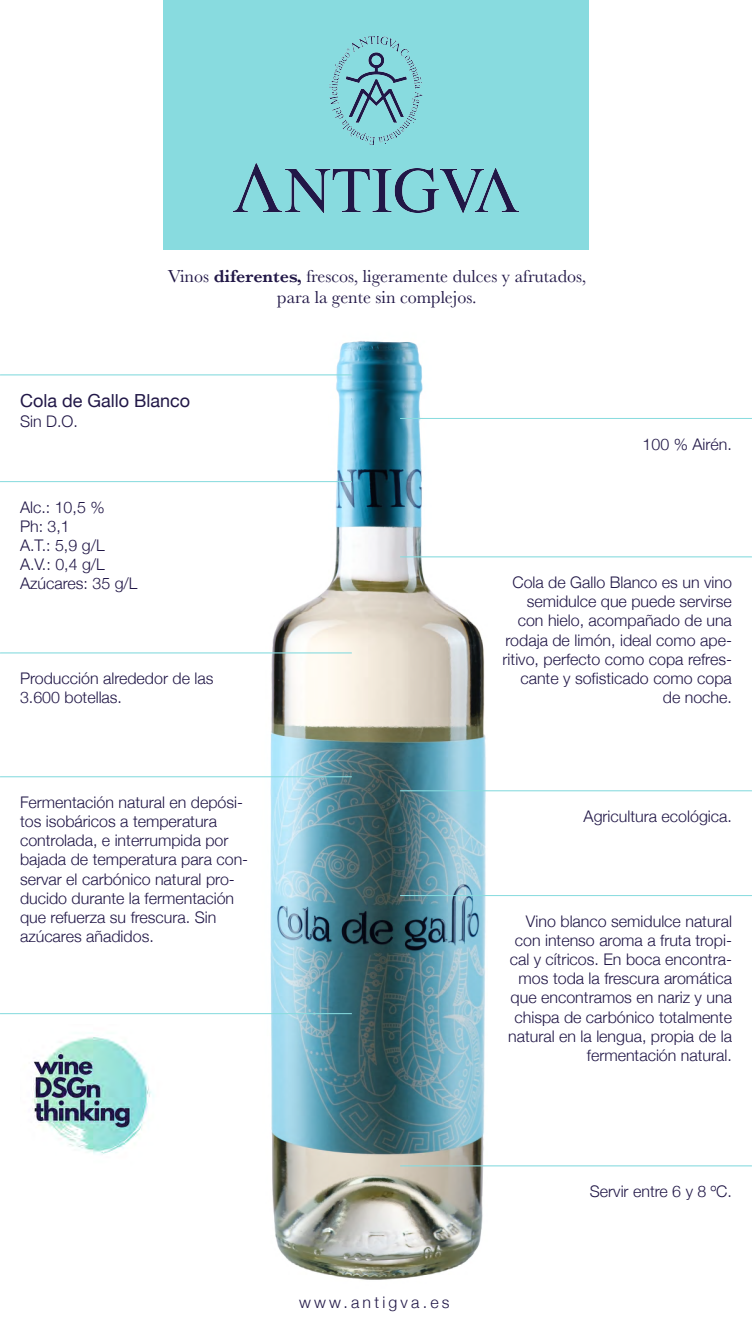
<style>
.page{position:relative;width:752px;height:1333px;background:#fff}
.page>*{position:absolute;margin:0;border:0;box-sizing:border-box;transform-origin:0 0}
.t1{font:18px/21px "Baskerville";color:#211747;text-align:center}
.t2{font:18px "Helvetica Neue";color:#211747}
.t3{font:300 16px/19.2px "Helvetica Neue";color:#211747}
.t4{font:300 16px "Helvetica Neue";letter-spacing:.2em;color:#211747}
.s1{font-weight:600}
</style>
<div class="page">
<img style="left:50px;top:341px;width:652px;height:939px">
<div style="left:163px;top:0;width:425px;height:249px;background:#88dbdf"></div>
<img style="left:233px;top:37px;width:285px;height:176px">
<hr style="left:0;top:374px;width:351px;height:1px;background:#88dbdf">
<hr style="left:0;top:776px;width:351px;height:1px;background:#88dbdf">
<hr style="left:0;top:481px;width:351px;height:1px;background:#88dbdf">
<hr style="left:400px;top:556px;width:351px;height:1px;background:#88dbdf">
<hr style="left:400px;top:895px;width:351px;height:1px;background:#88dbdf">
<hr style="left:400px;top:1165px;width:351px;height:1px;background:#88dbdf">
<hr style="left:400px;top:418px;width:351px;height:1px;background:#88dbdf">
<hr style="left:0;top:652px;width:351px;height:1px;background:#88dbdf">
<hr style="left:400px;top:790px;width:351px;height:1px;background:#88dbdf">
<hr style="left:0;top:1013px;width:351px;height:1px;background:#88dbdf">
<img style="left:32px;top:1024px;width:130px;height:142px">
<p class="t1" style="left:167px;top:265px;width:420px">Vinos <span class="s1">diferentes,</span> frescos, ligeramente dulces y afrutados, para la gente sin complejos.</p>
<p class="t2" style="left:20px;top:390px;width:171px">Cola de Gallo Blanco</p>
<p class="t3" style="left:20px;top:411px;width:59px">Sin D.O.</p>
<p class="t3" style="left:20px;top:497px;width:119px">Alc.: 10,5 %<br>Ph: 3,1<br>A.T.: 5,9 g/L<br>A.V.: 0,4 g/L<br>Azúcares: 35 g/L</p>
<p class="t3" style="left:20px;top:668px;width:195px">Producción alrededor de las<br>3.600 botellas.</p>
<p class="t3" style="left:20px;top:792px;width:229px">Fermentación natural en depósi&shy;tos isobáricos a temperatura controlada, e interrumpida por bajada de temperatura para con&shy;servar el carbónico natural pro&shy;ducido durante la fermentación que refuerza su frescura. Sin azúcares añadidos.</p>
<p class="t4" style="left:299px;top:1292px;width:152px">www.antigva.es</p>
<p class="t3" style="left:642px;top:434px;width:91px">100 % Airén.</p>
<p class="t3" style="left:502px;top:572px;width:231px;text-align:right">Cola de Gallo Blanco es un vino semidulce que puede servirse con hielo, acompañado de una rodaja de limón, ideal como ape&shy;ritivo, perfecto como copa refres&shy;cante y sofisticado como copa de noche.</p>
<p class="t3" style="left:583px;top:806px;width:150px">Agricultura ecológica.</p>
<p class="t3" style="left:508px;top:910px;width:225px;text-align:right">Vino blanco semidulce natural con intenso aroma a fruta tropi&shy;cal y cítricos. En boca encontra&shy;mos toda la frescura aromática que encontramos en nariz y una chispa de carbónico totalmente natural en la lengua, propia de la fermentación natural.</p>
<p class="t3" style="left:589px;top:1181px;width:144px">Servir entre 6 y 8 ºC.</p>
</div>
